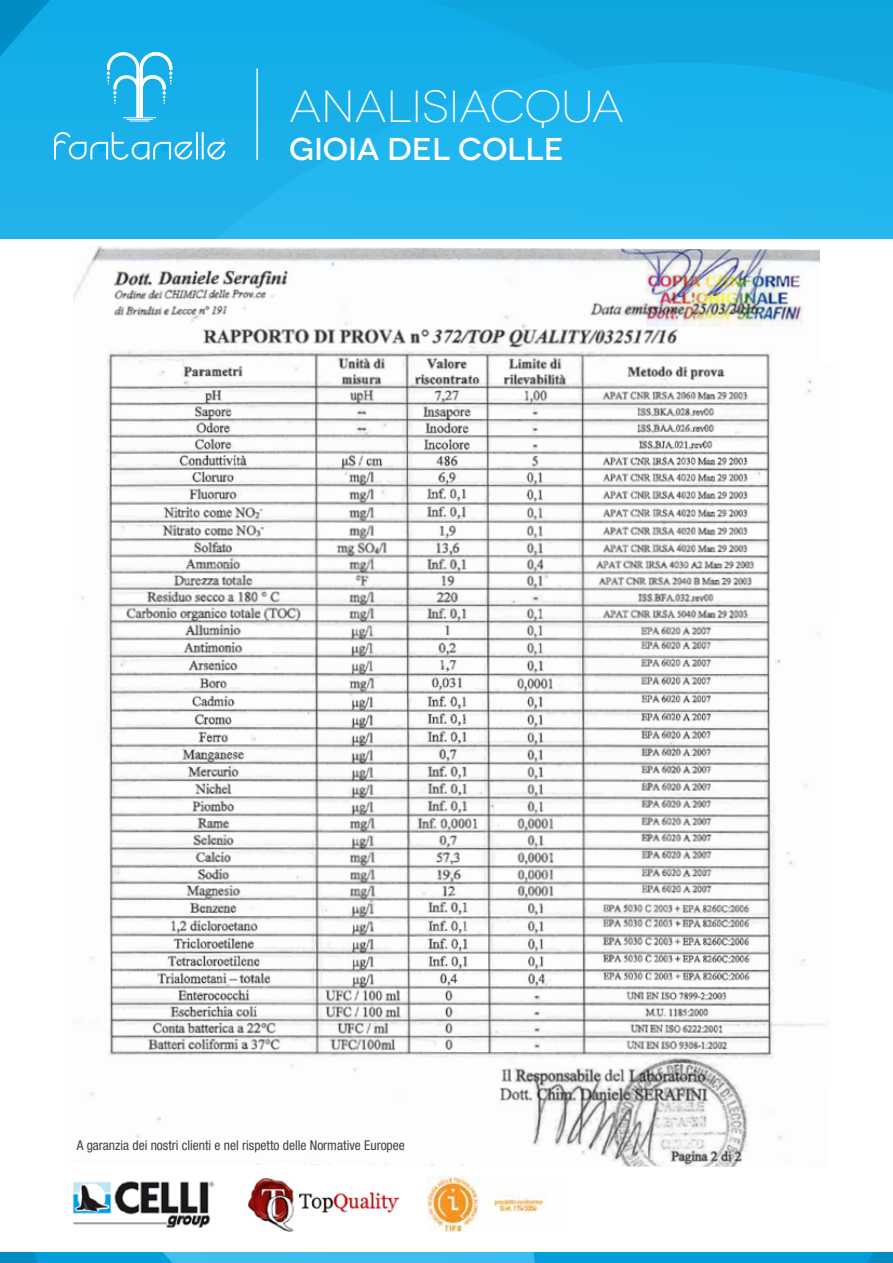
<style>
.page{position:relative;width:893px;height:1263px;background:#fff}
.page>*{position:absolute;margin:0;border:0;box-sizing:border-box;transform-origin:0 0}
.t1{font:300 45px "Novecentowide";letter-spacing:-.005em;color:#fff}
.t2{font:500 31.5px "Novecentowide";letter-spacing:-.005em;color:#fff}
.t3{font:condensed 13.5px "Helvetica Neue LT Pro";color:#414042}
</style>
<div class="page">
<svg style="left:0;top:0;width:893px;height:239px;background:#1ab0ea"></svg>
<svg style="left:0;top:1252px;width:893px;height:11px;background:#19aae1"></svg>
<img style="left:73px;top:246px;width:753px;height:921px">
<img style="left:72px;top:1181px;width:142px;height:47px">
<img style="left:248px;top:1178px;width:150px;height:53px">
<img style="left:428px;top:1177px;width:118px;height:54px">
<div style="left:821px;top:247px;width:72px;height:117px;background:#fff"></div>
<svg style="left:107px;top:52px;width:66px;height:70px;background:#48bfed"></svg>
<svg style="left:53px;top:130px;width:176px;height:31px;background:#41bdec"></svg>
<hr style="left:256px;top:68px;width:2px;height:92px;background:#fff">
<h1 class="t1" style="left:289px;top:81px;width:336px">ANALISIACQUA</h1>
<h2 class="t2" style="left:289px;top:130px;width:276px">GIOIA DEL COLLE</h2>
<p class="t3" style="left:77px;top:1137px;width:330px">A garanzia dei nostri clienti e nel rispetto delle Normative Europee</p>
</div>
